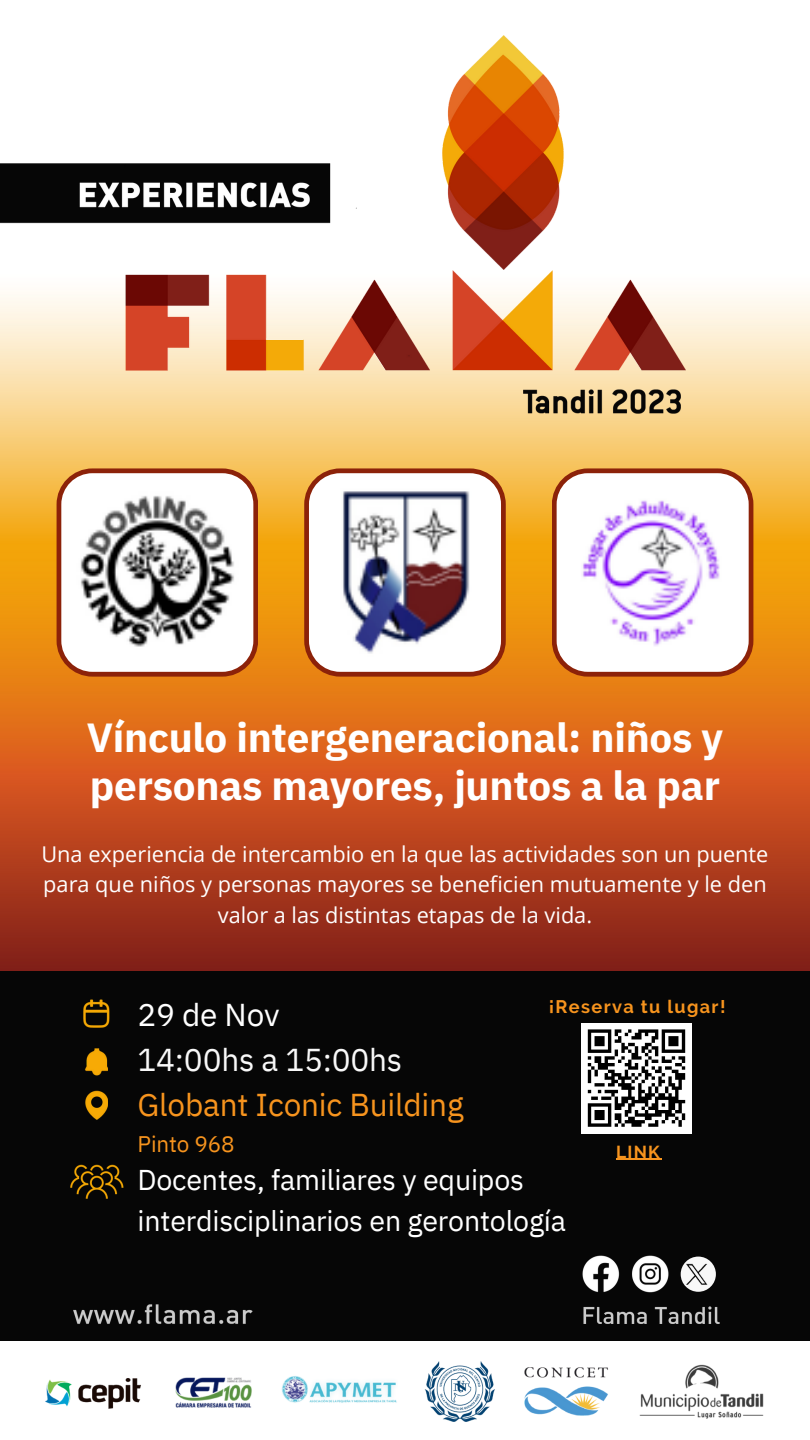
<style>
.page{position:relative;width:810px;height:1440px;background:#fff}
.page>*{position:absolute;margin:0;border:0;box-sizing:border-box;transform-origin:0 0}
.t1{font:700 40.5px/48.1px "IBM Plex Sans";letter-spacing:-.005em;color:#fff}
.t2{font:31.58px "IBM Plex Sans";letter-spacing:-.005em;color:#f7941e}
.t3{font:31.58px "IBM Plex Sans";letter-spacing:-.005em;color:#f8f8f8}
.t4{font:31.58px "IBM Plex Sans";letter-spacing:-.005em;color:#fff}
.t5{font:28.58px/40.5px "IBM Plex Sans";letter-spacing:-.005em;color:#fff}
.t6{font:22.5px "IBM Plex Sans";letter-spacing:-.005em;color:#f7941e}
.t7{font:21.75px/30.4px "Open Sans";color:#fff;text-align:center}
.t8{font:700 18.08px "Raleway";letter-spacing:.075em;color:#f7941e}
.t9{font:700 17.33px "Raleway";color:#f7941e}
</style>
<div class="page">
<img style="left:0;top:294px;width:810px;height:1047px">
<img style="left:0;top:163px;width:124px;height:61px">
<img style="left:124px;top:35px;width:562px;height:387px">
<img style="left:45px;top:1378px;width:96px;height:31px">
<img style="left:424px;top:1362px;width:71px;height:60px">
<img style="left:524px;top:1367px;width:84px;height:49px">
<img style="left:281px;top:1376px;width:116px;height:27px">
<img style="left:175px;top:1377px;width:77px;height:31px">
<img style="left:639px;top:1364px;width:125px;height:55px">
<img style="left:66px;top:1299px;width:198px;height:28px">
<img style="left:564px;top:1248px;width:163px;height:50px">
<div style="left:681px;top:1257px;width:35px;height:35px;background:#f8f8f8;border-radius:50%"></div>
<img style="left:687px;top:1263px;width:21px;height:22px">
<img style="left:564px;top:1303px;width:169px;height:24px">
<svg style="left:57px;top:468px;width:201px;height:209px"></svg>
<svg style="left:304px;top:468px;width:202px;height:209px"></svg>
<svg style="left:552px;top:468px;width:201px;height:209px"></svg>
<img style="left:66px;top:1161px;width:60px;height:46px">
<img style="left:84px;top:1088px;width:24px;height:40px">
<img style="left:79px;top:996px;width:33px;height:38px">
<img style="left:84px;top:1041px;width:24px;height:40px">
<hr style="left:616px;top:1159px;width:45px;height:1px;background:#f7941e">
<div style="left:581px;top:1023px;width:111px;height:111px;background:#fff"></div>
<svg style="left:587px;top:1029px;width:99px;height:98px"></svg>
<p class="t1" style="left:87px;top:713px;width:638px">Vínculo intergeneracional: niños y personas mayores, juntos a la par</p>
<p class="t7" style="left:41px;top:838px;width:729px">Una experiencia de intercambio en la que las actividades son un puente para que niños y personas mayores se beneficien mutuamente y le den valor a las distintas etapas de la vida.</p>
<p class="t8" style="left:549px;top:996px;width:178px">¡Reserva tu lugar!</p>
<p class="t4" style="left:138px;top:994px;width:144px">29 de Nov</p>
<p class="t3" style="left:138px;top:1039px;width:266px">14:00hs a 15:00hs</p>
<p class="t2" style="left:138px;top:1084px;width:328px">Globant Iconic Building</p>
<p class="t6" style="left:138px;top:1129px;width:99px">Pinto 968</p>
<p class="t5" style="left:138px;top:1159px;width:430px">Docentes, familiares y equipos interdisciplinarios en gerontología</p>
<p class="t9" style="left:616px;top:1141px;width:45px">LINK</p>
</div>
